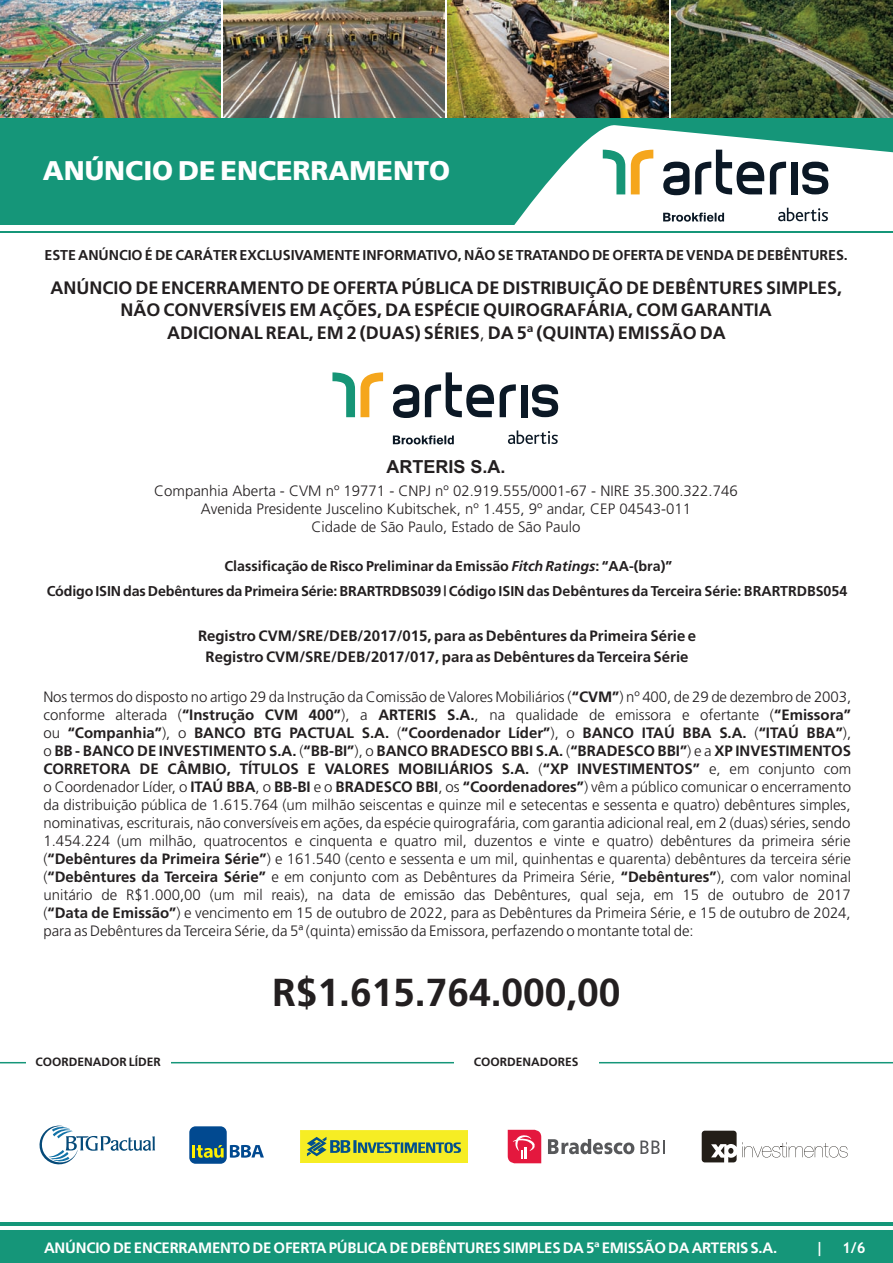
<style>
.page{position:relative;width:893px;height:1263px;background:#fff}
.page>*{position:absolute;margin:0;border:0;box-sizing:border-box;transform-origin:0 0}
.t1{font:700 39px "Frutiger";color:#231f20}
.t2{font:900 27px "Frutiger";color:#fff}
.t3{font:700 18px/22.5px "Frutiger";color:#231f20;text-align:center}
.t4{font:700 18px "Arial";color:#231f20}
.t5{font:300 15px/18px "Frutiger";color:#231f20;text-align:justify}
.t6{font:700 15px/21px "Frutiger";color:#231f20;text-align:center}
.t7{font:700 15px "Frutiger";letter-spacing:-.015em;color:#fff}
.t8{font:700 15px "Trebuchet MS";color:#fff}
.t9{font:700 14.25px/25.2px "Frutiger";letter-spacing:-.005em;color:#231f20;text-align:center}
.t10{font:700 12px "Frutiger";color:#231f20}
.s1{font-weight:300}
.s2{font-style:italic}
.s3{font-weight:700}
</style>
<div class="page">
<img style="left:671px;top:0;width:222px;height:118px">
<img style="left:448px;top:0;width:220px;height:118px">
<img style="left:223px;top:0;width:221px;height:118px">
<img style="left:0;top:0;width:221px;height:118px">
<div style="left:0;top:118px;width:893px;height:107px;background:#159679"></div>
<svg style="left:514px;top:125px;width:379px;height:100px"></svg>
<div style="left:0;top:1231px;width:893px;height:32px;background:#159679"></div>
<hr style="left:0;top:1222px;width:893px;height:3px;background:#159679">
<hr style="left:0;top:231px;width:892px;height:2px;background:#159679">
<svg style="left:40px;top:1125px;width:115px;height:39px"></svg>
<svg style="left:230px;top:1145px;width:34px;height:13px"></svg>
<div style="left:189px;top:1126px;width:38px;height:38px;background:#014990;border-radius:6px"></div>
<svg style="left:192px;top:1145px;width:32px;height:13px"></svg>
<svg style="left:640px;top:1140px;width:24px;height:14px"></svg>
<svg style="left:548px;top:1139px;width:86px;height:15px"></svg>
<svg style="left:508px;top:1130px;width:33px;height:33px"></svg>
<div style="left:301px;top:1130px;width:166px;height:32px;background:#f6ed24"></div>
<div style="left:300px;top:1130px;width:168px;height:33px;border:1px solid #f6ed24"></div>
<svg style="left:307px;top:1137px;width:154px;height:19px"></svg>
<svg style="left:702px;top:1131px;width:146px;height:31px"></svg>
<hr style="left:0;top:1062px;width:893px;height:1px;background:#159679">
<div style="left:26px;top:1056px;width:144px;height:16px;background:#fff"></div>
<div style="left:454px;top:1056px;width:144px;height:16px;background:#fff"></div>
<svg style="left:393px;top:435px;width:61px;height:9px"></svg>
<svg style="left:500px;top:384px;width:16px;height:33px"></svg>
<svg style="left:532px;top:384px;width:26px;height:33px"></svg>
<div style="left:521px;top:385px;width:6px;height:32px;background:#0b1825"></div>
<svg style="left:393px;top:384px;width:26px;height:34px"></svg>
<svg style="left:425px;top:372px;width:69px;height:45px"></svg>
<svg style="left:332px;top:372px;width:51px;height:45px"></svg>
<svg style="left:508px;top:430px;width:50px;height:14px"></svg>
<h2 class="t2" style="left:43px;top:160px;width:409px">ANÚNCIO DE ENCERRAMENTO</h2>
<p class="t9" style="left:45px;top:244px;width:805px">ESTE ANÚNCIO É DE CARÁTER EXCLUSIVAMENTE INFORMATIVO, NÃO SE TRATANDO DE OFERTA DE VENDA DE DEBÊNTURES.</p>
<p class="t3" style="left:50px;top:277px;width:793px">ANÚNCIO DE ENCERRAMENTO DE OFERTA PÚBLICA DE DISTRIBUIÇÃO DE DEBÊNTURES SIMPLES,<br>NÃO CONVERSÍVEIS EM AÇÕES, DA ESPÉCIE QUIROGRAFÁRIA, COM GARANTIA<br>ADICIONAL REAL, EM 2 (DUAS) SÉRIES<span class="s1">,</span> DA 5ª (QUINTA) EMISSÃO DA</p>
<p class="t4" style="left:387px;top:456px;width:121px">ARTERIS S.A.</p>
<p class="t5" style="left:154px;top:483px;width:585px;text-align:center">Companhia Aberta - CVM nº 19771 - CNPJ nº 02.919.555/0001-67 - NIRE 35.300.322.746<br>Avenida Presidente Juscelino Kubitschek, nº 1.455, 9º andar, CEP 04543-011<br>Cidade de São Paulo, Estado de São Paulo</p>
<p class="t9" style="left:47px;top:554px;width:802px">Classificação de Risco Preliminar da Emissão <span class="s2">Fitch Ratings</span>: “AA-(bra)”<br>Código ISIN das Debêntures da Primeira Série: BRARTRDBS039 | Código ISIN das Debêntures da Terceira Série: BRARTRDBS054</p>
<p class="t6" style="left:198px;top:627px;width:500px">Registro CVM/SRE/DEB/2017/015, para as Debêntures da Primeira Série e<br>Registro CVM/SRE/DEB/2017/017, para as Debêntures da Terceira Série</p>
<p class="t5" style="left:43px;top:689px;width:809px">Nos termos do disposto no artigo 29 da Instrução da Comissão de Valores Mobiliários (<span class="s3">“CVM”</span>) nº 400, de 29 de dezembro de 2003, conforme alterada (<span class="s3">“Instrução CVM 400”</span>), a <span class="s3">ARTERIS S.A.</span>, na qualidade de emissora e ofertante (<span class="s3">“Emissora” </span>ou <span class="s3">“Companhia”</span>), o <span class="s3">BANCO BTG PACTUAL S.A.</span> (<span class="s3">“Coordenador Líder”</span>), o <span class="s3">BANCO ITAÚ BBA S.A.</span> (<span class="s3">“ITAÚ BBA”</span>), o <span class="s3">BB - BANCO DE INVESTIMENTO S.A.</span> (<span class="s3">“BB-BI”</span>), o <span class="s3">BANCO BRADESCO BBI S.A.</span> (<span class="s3">“BRADESCO BBI”</span>) e a <span class="s3">XP INVESTIMENTOS CORRETORA DE CÂMBIO, TÍTULOS E VALORES MOBILIÁRIOS S.A.</span> (<span class="s3">“XP INVESTIMENTOS”</span> e, em conjunto com o Coordenador Líder, o <span class="s3">ITAÚ BBA</span>, o <span class="s3">BB-BI</span> e o <span class="s3">BRADESCO BBI</span>, os <span class="s3">“Coordenadores”</span>) vêm a público comunicar o encerramento da distribuição pública de 1.615.764 (um milhão seiscentas e quinze mil e setecentas e sessenta e quatro) debêntures simples, nominativas, escriturais, não conversíveis em ações, da espécie quirografária, com garantia adicional real, em 2 (duas) séries, sendo 1.454.224 (um milhão, quatrocentos e cinquenta e quatro mil, duzentos e vinte e quatro) debêntures da primeira série (<span class="s3">“Debêntures da Primeira Série”</span>) e 161.540 (cento e sessenta e um mil, quinhentas e quarenta) debêntures da terceira série (<span class="s3">“Debêntures da Terceira Série”</span> e em conjunto com as Debêntures da Primeira Série, <span class="s3">“Debêntures”</span>), com valor nominal unitário de R$1.000,00 (um mil reais), na data de emissão das Debêntures, qual seja, em 15 de outubro de 2017 (<span class="s3">“Data de Emissão”</span>) e vencimento em 15 de outubro de 2022, para as Debêntures da Primeira Série, e 15 de outubro de 2024, para as Debêntures da Terceira Série, da 5ª (quinta) emissão da Emissora, perfazendo o montante total de:</p>
<h1 class="t1" style="left:272px;top:976px;width:350px">R$1.615.764.000,00</h1>
<p class="t10" style="left:35px;top:1057px;width:127px">COORDENADOR LÍDER</p>
<p class="t10" style="left:474px;top:1057px;width:106px">COORDENADORES</p>
<p class="t7" style="left:44px;top:1242px;width:735px">ANÚNCIO DE ENCERRAMENTO DE OFERTA PÚBLICA DE DEBÊNTURES SIMPLES DA 5ª EMISSÃO DA ARTERIS S.A.</p>
<p class="t8" style="left:815px;top:1239px;width:52px">| 1/6</p>
</div>
